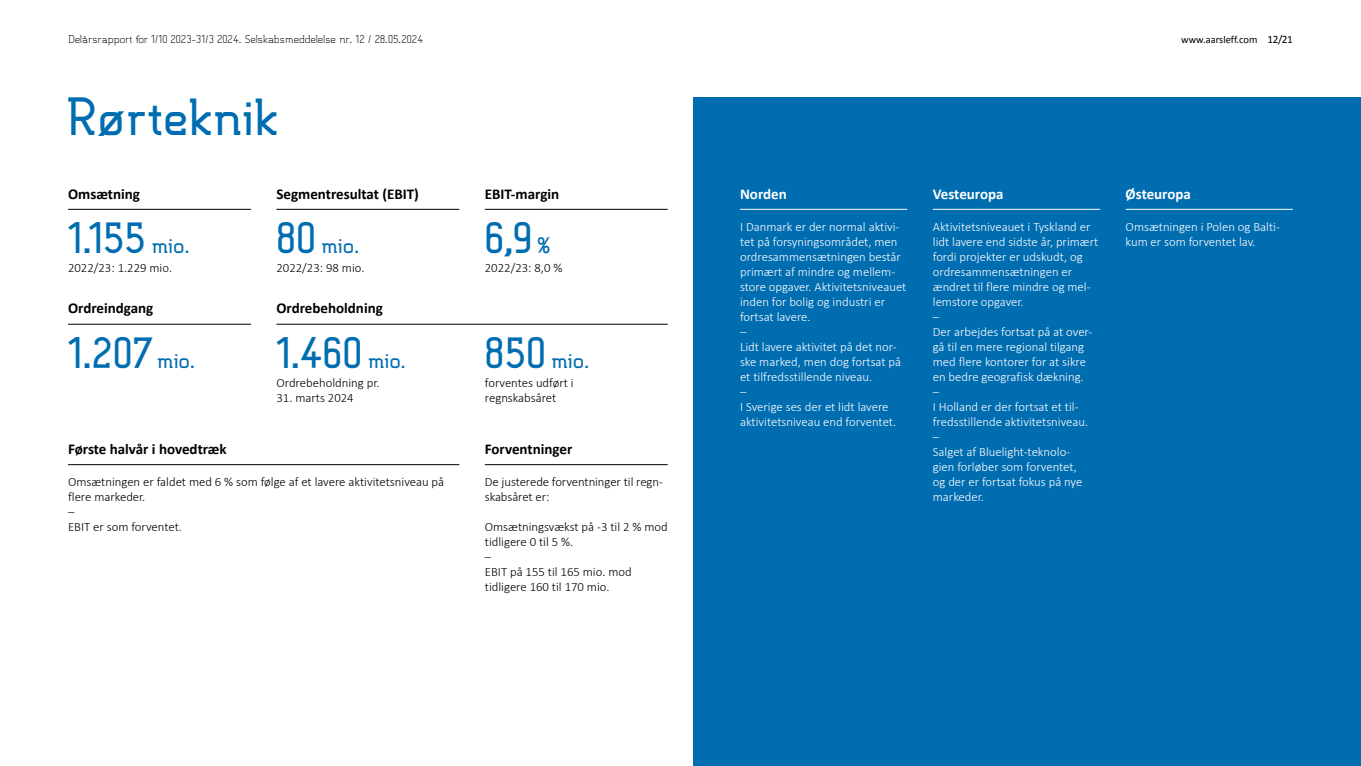
<style>
.page{position:relative;width:1361px;height:766px;background:#fff}
.page>*{position:absolute;margin:0;border:0;box-sizing:border-box;transform-origin:0 0}
.t1{font:700 49.5px "B Ruston.";color:#006db1}
.t2{font:700 42px "B Ruston.";letter-spacing:-.01em;color:#006db1}
.t3{font:700 21px "B Ruston.";letter-spacing:-.005em;color:#006db1}
.t4{font:700 15px "Calibri";color:#000}
.t5{font:700 15px "Calibri";color:#fff}
.t6{font:300 12.75px/15px "Calibri";color:#fff}
.t7{font:300 12.75px/15px "Calibri";color:#000}
.t8{font:300 10.5px "B Ruston.";color:#000}
.t9{font:10.5px "Calibri";color:#000}
.s1{font-size:11.25px}
.s2{font-size:21px}
.s3{font-size:42px}
</style>
<div class="page">
<div style="left:693px;top:98px;width:668px;height:667px;background:#006db1"></div>
<hr style="left:68px;top:464px;width:391px;height:1px;background:#000">
<hr style="left:740px;top:209px;width:167px;height:1px;background:#fff">
<hr style="left:933px;top:209px;width:167px;height:1px;background:#fff">
<hr style="left:1125px;top:209px;width:168px;height:1px;background:#fff">
<hr style="left:485px;top:464px;width:183px;height:1px;background:#000">
<hr style="left:276px;top:209px;width:183px;height:1px;background:#000">
<hr style="left:68px;top:324px;width:183px;height:1px;background:#000">
<hr style="left:276px;top:324px;width:392px;height:1px;background:#000">
<hr style="left:485px;top:209px;width:183px;height:1px;background:#000">
<hr style="left:68px;top:209px;width:183px;height:1px;background:#000">
<p class="t8" style="left:68px;top:32px;width:356px">Delårsrapport for 1/10 2023-31/3 2024. Selskabsmeddelelse nr. 12 / 28.05.2024</p>
<p class="t9" style="left:1181px;top:33px;width:113px">www.aarsleff.com <span class="s1">12/21</span></p>
<h1 class="t1" style="left:68px;top:86px;width:213px">Rørteknik</h1>
<p class="t4" style="left:68px;top:184px;width:73px">Omsætning</p>
<h2 class="t2" style="left:68px;top:211px;width:123px">1.155 <span class="s2">mio.</span></h2>
<p class="t7" style="left:68px;top:260px;width:106px">2022/23: 1.229 mio.</p>
<p class="t4" style="left:276px;top:184px;width:144px">Segmentresultat (EBIT)</p>
<h3 class="t3" style="left:276px;top:232px;width:84px"><span class="s3">80</span> mio.</h3>
<p class="t7" style="left:276px;top:260px;width:90px">2022/23: 98 mio.</p>
<p class="t4" style="left:68px;top:299px;width:87px">Ordreindgang</p>
<p class="t4" style="left:276px;top:299px;width:108px">Ordrebeholdning</p>
<h2 class="t2" style="left:68px;top:326px;width:128px">1.207 <span class="s2">mio.</span></h2>
<h2 class="t2" style="left:276px;top:326px;width:130px">1.460 <span class="s2">mio.</span></h2>
<p class="t7" style="left:276px;top:374px;width:105px">Ordrebeholdning pr.</p>
<p class="t7" style="left:276px;top:389px;width:79px">31. marts 2024</p>
<p class="t4" style="left:68px;top:439px;width:160px">Første halvår i hovedtræk</p>
<p class="t7" style="left:68px;top:473px;width:378px">Omsætningen er faldet med 6 % som følge af et lavere aktivitetsniveau på flere markeder.<br>–<br>EBIT er som forventet.</p>
<p class="t4" style="left:485px;top:184px;width:76px">EBIT-margin</p>
<h2 class="t2" style="left:485px;top:211px;width:67px">6,9 <span class="s2">%</span></h2>
<p class="t7" style="left:485px;top:260px;width:79px">2022/23: 8,0 %</p>
<h3 class="t3" style="left:485px;top:346px;width:106px"><span class="s3">850</span> mio.</h3>
<p class="t7" style="left:485px;top:374px;width:90px">forventes udført i regnskabsåret</p>
<p class="t4" style="left:485px;top:439px;width:89px">Forventninger</p>
<p class="t7" style="left:485px;top:473px;width:180px">De justerede forventninger til regn&shy;skabsåret er:</p>
<p class="t7" style="left:485px;top:518px;width:184px">Omsætningsvækst på -3 til 2 % mod tidligere 0 til 5 %.<br>–<br>EBIT på 155 til 165 mio. mod tidligere 160 til 170 mio.</p>
<p class="t5" style="left:740px;top:184px;width:48px">Norden</p>
<p class="t6" style="left:740px;top:218px;width:168px">I Danmark er der normal aktivi&shy;tet på forsyningsområdet, men ordresammensætningen består primært af mindre og mellem&shy;store opgaver. Aktivitetsniveauet inden for bolig og industri er fortsat lavere.<br>–<br>Lidt lavere aktivitet på det nor&shy;ske marked, men dog fortsat på et tilfredsstillende niveau.<br>–<br>I Sverige ses der et lidt lavere aktivitetsniveau end forventet.</p>
<p class="t5" style="left:933px;top:184px;width:72px">Vesteuropa</p>
<p class="t6" style="left:933px;top:218px;width:167px">Aktivitetsniveauet i Tyskland er lidt lavere end sidste år, primært fordi projekter er udskudt, og ordresammensætningen er ændret til flere mindre og mel&shy;lemstore opgaver.<br>–<br>Der arbejdes fortsat på at over&shy;gå til en mere regional tilgang med flere kontorer for at sikre en bedre geografisk dækning.<br>–<br>I Holland er der fortsat et til&shy;fredsstillende aktivitetsniveau.<br>–<br>Salget af Bluelight-teknolo-<br>gien forløber som forventet,<br>og der er fortsat fokus på nye markeder.</p>
<p class="t5" style="left:1125px;top:184px;width:67px">Østeuropa</p>
<p class="t6" style="left:1125px;top:218px;width:156px">Omsætningen i Polen og Balti&shy;kum er som forventet lav.</p>
</div>
